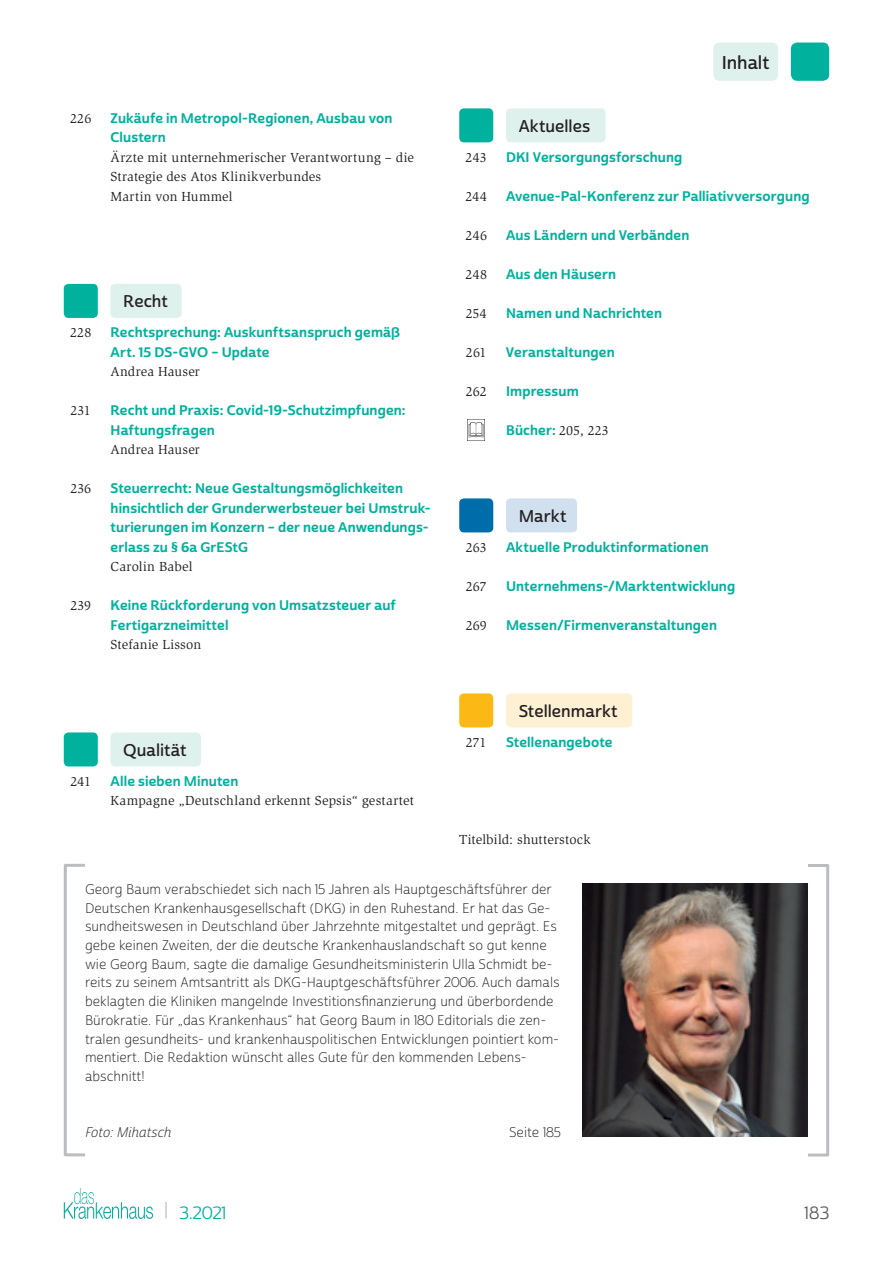
<style>
.page{position:relative;width:893px;height:1263px;background:#fff}
.page>*{position:absolute;margin:0;border:0;box-sizing:border-box;transform-origin:0 0}
.t1{font:18px "Cabrito Sans Nor Dem";letter-spacing:-.005em;color:#231f20}
.t2{font:17.25px "Cabrito Sans Nor Reg";color:#00b19d}
.t3{font:17.25px "Cabrito Sans Nor Reg";color:#57585a}
.t4{font:16.5px "Cabrito Sans Nor Dem";letter-spacing:.005em;color:#231f20}
.t5{font:13.5px/18.8px "Cabrito Sans Nor Lig";color:#231f20}
.t6{font:13.5px/19.5px "Cabrito Sans Nor Bol";letter-spacing:.01em;color:#00b19d}
.t7{font:13.5px/19.5px "Slimbach Std";letter-spacing:.01em;color:#231f20}
.t8{font:13.5px "Cabrito Sans Nor Lig It";color:#231f20}
.s1{font-family:"Slimbach Std";color:#231f20}
.s2{font-size:18.9px;color:#bcbdc0}
</style>
<div class="page">
<svg style="left:64px;top:1188px;width:89px;height:31px"></svg>
<div style="left:791px;top:43px;width:38px;height:38px;background:#00b19d;border-radius:6px"></div>
<div style="left:64px;top:864px;width:23px;height:292px;border:3px solid #bcbdc0"></div>
<div style="left:713px;top:43px;width:65px;height:38px;background:#def1ed;border-radius:6px"></div>
<div style="left:806px;top:864px;width:23px;height:292px;border:3px solid #bcbdc0"></div>
<img style="left:583px;top:883px;width:225px;height:254px">
<div style="left:111px;top:284px;width:71px;height:34px;background:#def1ed;border-radius:5px"></div>
<div style="left:64px;top:284px;width:34px;height:34px;background:#00b19d;border-radius:5px"></div>
<div style="left:111px;top:732px;width:90px;height:34px;background:#def1ed;border-radius:5px"></div>
<div style="left:64px;top:732px;width:34px;height:34px;background:#00b19d;border-radius:5px"></div>
<div style="left:506px;top:108px;width:99px;height:34px;background:#def1ed;border-radius:5px"></div>
<div style="left:459px;top:108px;width:34px;height:34px;background:#00b19d;border-radius:5px"></div>
<img style="left:468px;top:420px;width:17px;height:21px">
<div style="left:506px;top:498px;width:71px;height:34px;background:#d1e0ef;border-radius:5px"></div>
<div style="left:459px;top:498px;width:34px;height:34px;background:#006daa;border-radius:5px"></div>
<div style="left:506px;top:693px;width:126px;height:34px;background:#fef0d3;border-radius:5px"></div>
<div style="left:459px;top:693px;width:34px;height:34px;background:#fcb814;border-radius:5px"></div>
<p class="t7" style="left:70px;top:109px;width:23px">226</p>
<p class="t6" style="left:111px;top:109px;width:283px">Zukäufe in Metropol-Regionen, Ausbau von<br>Clustern</p>
<p class="t7" style="left:111px;top:148px;width:305px">Ärzte mit unternehmerischer Verantwortung – die<br>Strategie des Atos Klinikverbundes<br>Martin von Hummel</p>
<p class="t4" style="left:123px;top:291px;width:46px">Recht</p>
<p class="t7" style="left:70px;top:323px;width:23px">228</p>
<p class="t6" style="left:111px;top:323px;width:291px">Rechtsprechung: Auskunftsanspruch gemäß<br>Art. 15 DS-GVO – Update</p>
<p class="t7" style="left:111px;top:362px;width:91px">Andrea Hauser</p>
<p class="t7" style="left:71px;top:401px;width:22px">231</p>
<p class="t6" style="left:111px;top:401px;width:297px">Recht und Praxis: Covid-19-Schutzimpfungen:<br>Haftungsfragen</p>
<p class="t7" style="left:111px;top:440px;width:91px">Andrea Hauser</p>
<p class="t7" style="left:70px;top:479px;width:22px">236</p>
<p class="t6" style="left:111px;top:479px;width:322px">Steuerrecht: Neue Gestaltungsmöglichkeiten hinsichtlich der Grunderwerbsteuer bei Umstruk&shy;turierungen im Konzern – der neue Anwendungs&shy;erlass zu § 6a GrEStG</p>
<p class="t7" style="left:111px;top:557px;width:83px">Carolin Babel</p>
<p class="t7" style="left:70px;top:596px;width:22px">239</p>
<p class="t6" style="left:111px;top:596px;width:287px">Keine Rückforderung von Umsatzsteuer auf<br>Fertigarzneimittel</p>
<p class="t7" style="left:111px;top:635px;width:92px">Stefanie Lisson</p>
<p class="t4" style="left:123px;top:740px;width:65px">Qualität</p>
<p class="t7" style="left:70px;top:772px;width:22px">241</p>
<p class="t6" style="left:111px;top:772px;width:129px">Alle sieben Minuten</p>
<p class="t7" style="left:111px;top:791px;width:305px">Kampagne „Deutschland erkennt Sepsis“ gestartet</p>
<p class="t4" style="left:519px;top:116px;width:73px">Aktuelles</p>
<h1 class="t1" style="left:722px;top:51px;width:49px">Inhalt</h1>
<p class="t7" style="left:466px;top:148px;width:23px">243</p>
<p class="t6" style="left:506px;top:148px;width:178px">DKI Versorgungsforschung</p>
<p class="t7" style="left:465px;top:187px;width:23px">244</p>
<p class="t6" style="left:506px;top:187px;width:305px">Avenue-Pal-Konferenz zur Palliativversorgung</p>
<p class="t7" style="left:465px;top:226px;width:23px">246</p>
<p class="t6" style="left:506px;top:226px;width:185px">Aus Ländern und Verbänden</p>
<p class="t7" style="left:465px;top:265px;width:23px">248</p>
<p class="t6" style="left:506px;top:265px;width:112px">Aus den Häusern</p>
<p class="t7" style="left:466px;top:304px;width:23px">254</p>
<p class="t6" style="left:506px;top:304px;width:158px">Namen und Nachrichten</p>
<p class="t7" style="left:466px;top:343px;width:22px">261</p>
<p class="t6" style="left:506px;top:343px;width:110px">Veranstaltungen</p>
<p class="t7" style="left:466px;top:382px;width:23px">262</p>
<p class="t6" style="left:506px;top:382px;width:74px">Impressum</p>
<p class="t6" style="left:506px;top:421px;width:104px">Bücher: <span class="s1">205, 223</span></p>
<p class="t4" style="left:519px;top:506px;width:49px">Markt</p>
<p class="t7" style="left:466px;top:538px;width:22px">263</p>
<p class="t6" style="left:506px;top:538px;width:204px">Aktuelle Produktinformationen</p>
<p class="t7" style="left:466px;top:577px;width:22px">267</p>
<p class="t6" style="left:506px;top:577px;width:231px">Unternehmens-/Marktentwicklung</p>
<p class="t7" style="left:466px;top:616px;width:23px">269</p>
<p class="t6" style="left:506px;top:616px;width:212px">Messen/Firmenveranstaltungen</p>
<p class="t4" style="left:519px;top:701px;width:100px">Stellenmarkt</p>
<p class="t7" style="left:466px;top:733px;width:22px">271</p>
<p class="t6" style="left:506px;top:733px;width:108px">Stellenangebote</p>
<p class="t7" style="left:459px;top:830px;width:133px">Titelbild: shutterstock</p>
<p class="t5" style="left:85px;top:880px;width:476px">Georg Baum verabschiedet sich nach 15 Jahren als Hauptgeschäftsführer der Deutschen Krankenhausgesellschaft (DKG) in den Ruhestand. Er hat das Ge&shy;sundheitswesen in Deutschland über Jahrzehnte mitgestaltet und geprägt. Es gebe keinen Zweiten, der die deutsche Krankenhauslandschaft so gut kenne wie Georg Baum, sagte die damalige Gesundheitsministerin Ulla Schmidt be&shy;reits zu seinem Amtsantritt als DKG- Hauptgeschäftsführer 2006. Auch damals beklagten die Kliniken mangelnde Investitionsfinanzierung und überbordende Bürokratie. Für „das Krankenhaus“ hat Georg Baum in 180 Editorials die zen&shy;tralen gesundheits- und krankenhauspolitischen Entwicklungen pointiert kom&shy;mentiert. Die Redaktion wünscht alles Gute für den kommenden Lebens&shy;abschnitt!</p>
<p class="t8" style="left:85px;top:1124px;width:88px">Foto: Mihatsch</p>
<p class="t5" style="left:509px;top:1123px;width:53px">Seite 185</p>
<p class="t2" style="left:164px;top:1202px;width:63px"><span class="s2">|</span> 3.2021</p>
<p class="t3" style="left:804px;top:1202px;width:26px">183</p>
</div>
